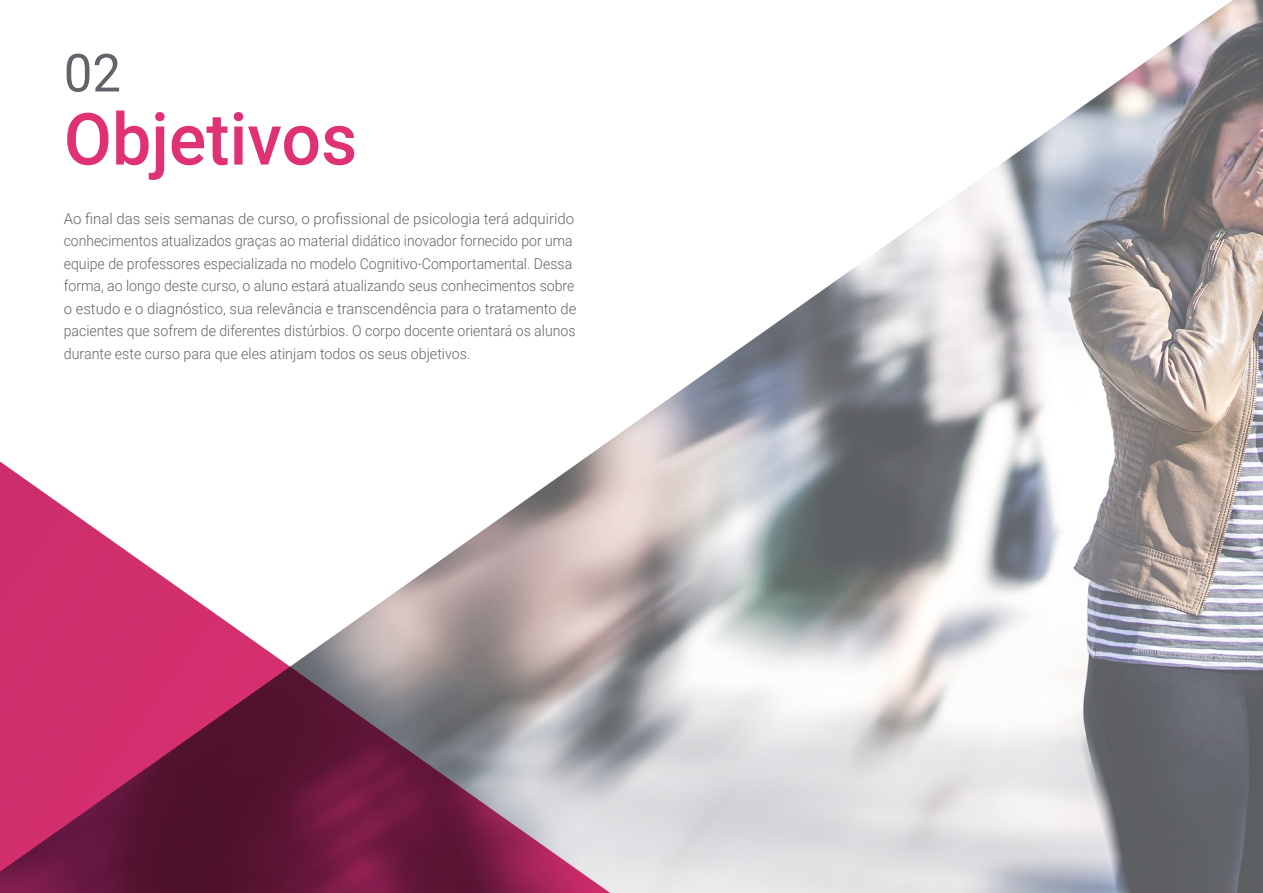
<style>
.page{position:relative;width:1263px;height:893px;background:#fff}
.page>*{position:absolute;margin:0;border:0;box-sizing:border-box;transform-origin:0 0}
.t1{font:500 72px "Roboto";color:#df3174}
.t2{font:52.5px "Roboto";color:#61646a}
.t3{font:300 15px/22.5px "Roboto";color:#61646a}
</style>
<div class="page">
<img style="left:602px;top:0;width:661px;height:893px">
<svg style="left:0;top:446px;width:640px;height:447px"></svg>
<h2 class="t2" style="left:64px;top:36px;width:59px">02</h2>
<h1 class="t1" style="left:64px;top:89px;width:295px">Objetivos</h1>
<p class="t3" style="left:64px;top:207px;width:514px">Ao final das seis semanas de curso, o profissional de psicologia terá adquirido conhecimentos atualizados graças ao material didático inovador fornecido por uma equipe de professores especializada no modelo Cognitivo-Comportamental. Dessa forma, ao longo deste curso, o aluno estará atualizando seus conhecimentos sobre o estudo e o diagnóstico, sua relevância e transcendência para o tratamento de pacientes que sofrem de diferentes distúrbios. O corpo docente orientará os alunos durante este curso para que eles atinjam todos os seus objetivos.</p>
</div>
